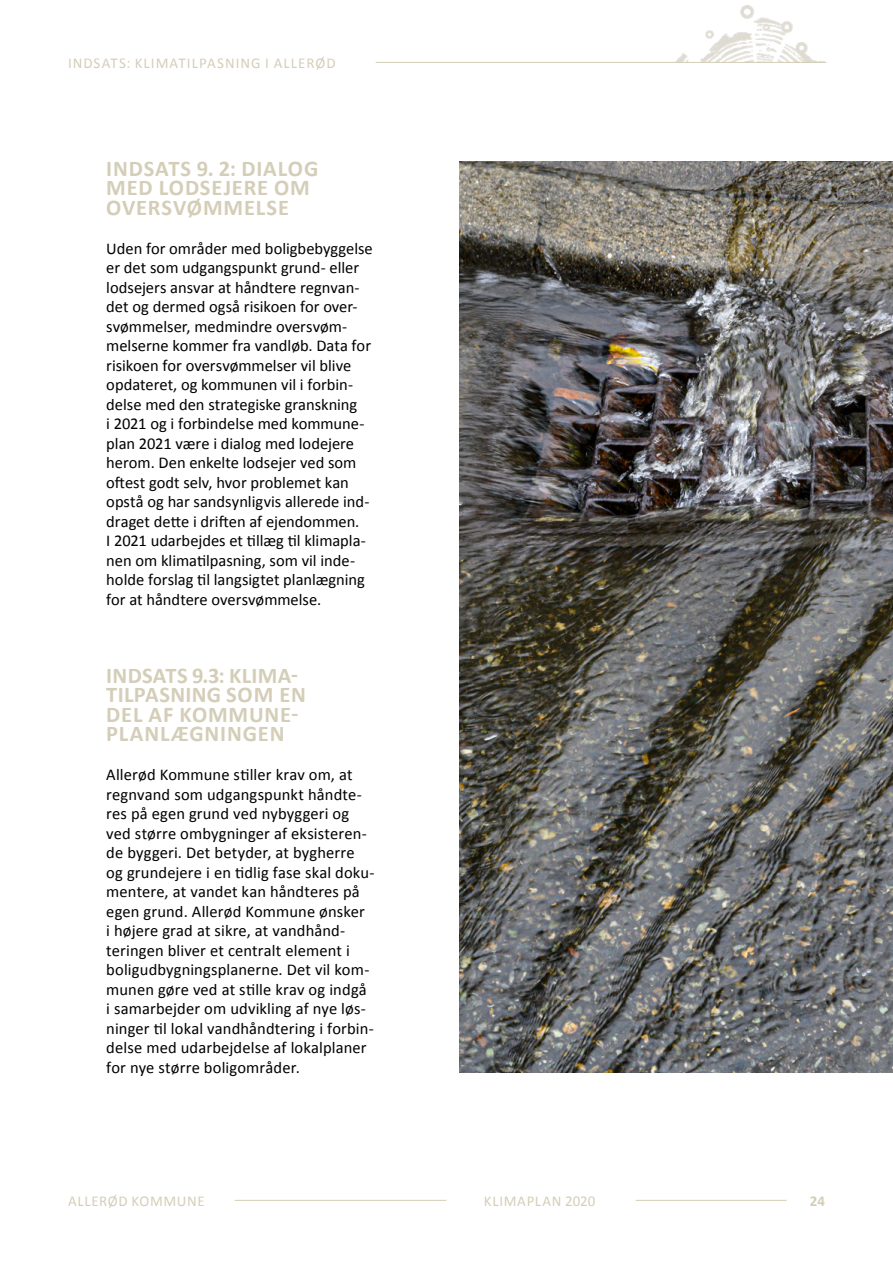
<style>
.page{position:relative;width:893px;height:1263px;background:#fff}
.page>*{position:absolute;margin:0;border:0;box-sizing:border-box;transform-origin:0 0}
.t1{font:700 22.5px/19.5px "Calibri";letter-spacing:.035em;color:#d4ceb8}
.t2{font:16.5px/19.5px "Calibri";letter-spacing:.005em;color:#000}
.t3{font:15px "Calibri";letter-spacing:.05em;color:#d4ceb8}
.t4{font:700 15px "Calibri";color:#d4ceb8}
</style>
<div class="page">
<img style="left:675px;top:5px;width:151px;height:57px">
<hr style="left:235px;top:1200px;width:211px;height:1px;background:#d4ceb8">
<hr style="left:636px;top:1200px;width:151px;height:1px;background:#d4ceb8">
<hr style="left:376px;top:62px;width:449px;height:1px;background:#d4ceb8">
<img style="left:459px;top:161px;width:434px;height:912px">
<p class="t3" style="left:68px;top:54px;width:269px">INDSATS: KLIMATILPASNING I ALLERØD</p>
<h1 class="t1" style="left:106px;top:158px;width:214px">INDSATS 9. 2: DIALOG<br>MED LODSEJERE OM<br>OVERSVØMMELSE</h1>
<p class="t2" style="left:106px;top:238px;width:268px">Uden for områder med boligbebyggelse er det som udgangspunkt grund- eller lodsejers ansvar at håndtere regnvan&shy;det og dermed også risikoen for over&shy;svømmelser, medmindre oversvøm&shy;melserne kommer fra vandløb. Data for risikoen for oversvømmelser vil blive opdateret, og kommunen vil i forbin&shy;delse med den strategiske granskning<br>i 2021 og i forbindelse med kommune&shy;plan 2021 være i dialog med lodejere herom. Den enkelte lodsejer ved som oftest godt selv, hvor problemet kan opstå og har sandsynligvis allerede ind&shy;draget dette i driften af ejendommen.<br>I 2021 udarbejdes et tillæg til klimapla&shy;nen om klimatilpasning, som vil inde&shy;holde forslag til langsigtet planlægning for at håndtere oversvømmelse.</p>
<h1 class="t1" style="left:106px;top:665px;width:201px">INDSATS 9.3: KLIMA-<br>TILPASNING SOM EN<br>DEL AF KOMMUNE-<br>PLANLÆGNINGEN</h1>
<p class="t2" style="left:106px;top:765px;width:270px">Allerød Kommune stiller krav om, at regnvand som udgangspunkt håndte&shy;res på egen grund ved nybyggeri og ved større ombygninger af eksisteren&shy;de byggeri. Det betyder, at bygherre og grundejere i en tidlig fase skal doku&shy;mentere, at vandet kan håndteres på egen grund. Allerød Kommune ønsker<br>i højere grad at sikre, at vandhånd&shy;teringen bliver et centralt element i boligudbygningsplanerne. Det vil kom&shy;munen gøre ved at stille krav og indgå i samarbejder om udvikling af nye løs&shy;ninger til lokal vandhåndtering i forbin&shy;delse med udarbejdelse af lokalplaner for nye større boligområder.</p>
<p class="t3" style="left:68px;top:1191px;width:138px">ALLERØD KOMMUNE</p>
<p class="t3" style="left:484px;top:1191px;width:113px">KLIMAPLAN 2020</p>
<p class="t4" style="left:810px;top:1191px;width:17px">24</p>
</div>
